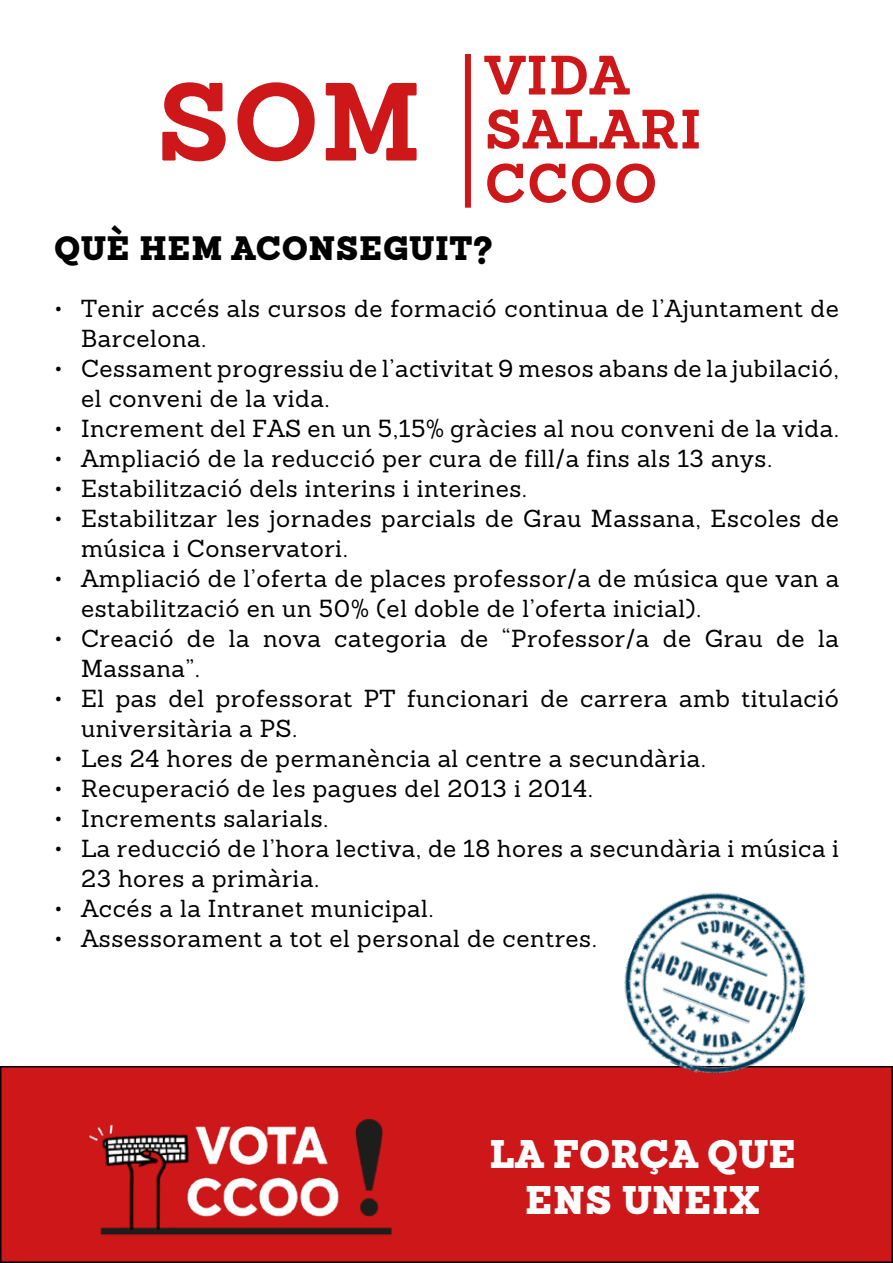
<style>
.page{position:relative;width:893px;height:1263px;background:#fff}
.page>*{position:absolute;margin:0;border:0;box-sizing:border-box;transform-origin:0 0}
.t1{font:700 108px "Sanchez";color:#cd1719}
.t2{font:700 54px/54px "Sanchez";letter-spacing:.025em;color:#cd1719}
.t3{font:900 39px/46.8px "Sanchez";letter-spacing:.01em;color:#fff;text-align:center}
.t4{font:900 33px "Sanchez";letter-spacing:.02em;color:#000}
.t5{font:24px/30px "Sanchez";letter-spacing:.025em;color:#000}
</style>
<div class="page">
<div style="left:1px;top:1067px;width:891px;height:195px;background:#cd1719"></div>
<div style="left:0;top:1066px;width:893px;height:197px;border:2px solid #000"></div>
<div style="left:465px;top:54px;width:6px;height:154px;background:#cd1719"></div>
<img style="left:599px;top:892px;width:232px;height:182px">
<img style="left:89px;top:1119px;width:303px;height:117px">
<h1 class="t1" style="left:157px;top:48px;width:266px">SOM</h1>
<h2 class="t2" style="left:485px;top:48px;width:218px">VIDA<br>SALARI<br>CCOO</h2>
<h3 class="t4" style="left:54px;top:224px;width:440px">QUÈ HEM ACONSEGUIT?</h3>
<p class="t5" style="left:81px;top:293px;width:759px;text-indent:-27px">• Tenir accés als cursos de formació continua de l’Ajuntament de<br>Barcelona.</p>
<p class="t5" style="left:81px;top:353px;width:759px;text-indent:-27px">• Cessament progressiu de l’activitat 9 mesos abans de la jubilació, el conveni de la vida.</p>
<p class="t5" style="left:54px;top:413px;width:786px">• Increment del FAS en un 5,15% gràcies al nou conveni de la vida.</p>
<p class="t5" style="left:54px;top:443px;width:720px">• Ampliació de la reducció per cura de fill/a fins als 13 anys.</p>
<p class="t5" style="left:54px;top:473px;width:475px">• Estabilització dels interins i interines.</p>
<p class="t5" style="left:81px;top:503px;width:759px;text-indent:-27px">• Estabilitzar les jornades parcials de Grau Massana, Escoles de música i Conservatori.</p>
<p class="t5" style="left:81px;top:563px;width:760px;text-indent:-27px">• Ampliació de l’oferta de places professor/a de música que van a estabilització en un 50% (el doble de l’oferta inicial).</p>
<p class="t5" style="left:81px;top:623px;width:759px;text-indent:-27px">• Creació de la nova categoria de “Professor/a de Grau de la<br>Massana”.</p>
<p class="t5" style="left:81px;top:683px;width:759px;text-indent:-27px">• El pas del professorat PT funcionari de carrera amb titulació universitària a PS.</p>
<p class="t5" style="left:54px;top:743px;width:653px">• Les 24 hores de permanència al centre a secundària.</p>
<p class="t5" style="left:54px;top:773px;width:541px">• Recuperació de les pagues del 2013 i 2014.</p>
<p class="t5" style="left:54px;top:803px;width:276px">• Increments salarials.</p>
<p class="t5" style="left:81px;top:833px;width:759px;text-indent:-27px">• La reducció de l’hora lectiva, de 18 hores a secundària i música i<br>23 hores a primària.</p>
<p class="t5" style="left:54px;top:893px;width:381px">• Accés a la Intranet municipal.</p>
<p class="t5" style="left:54px;top:923px;width:544px">• Assessorament a tot el personal de centres.</p>
<h3 class="t3" style="left:489px;top:1130px;width:308px">LA FORÇA QUE<br>ENS UNEIX</h3>
</div>
